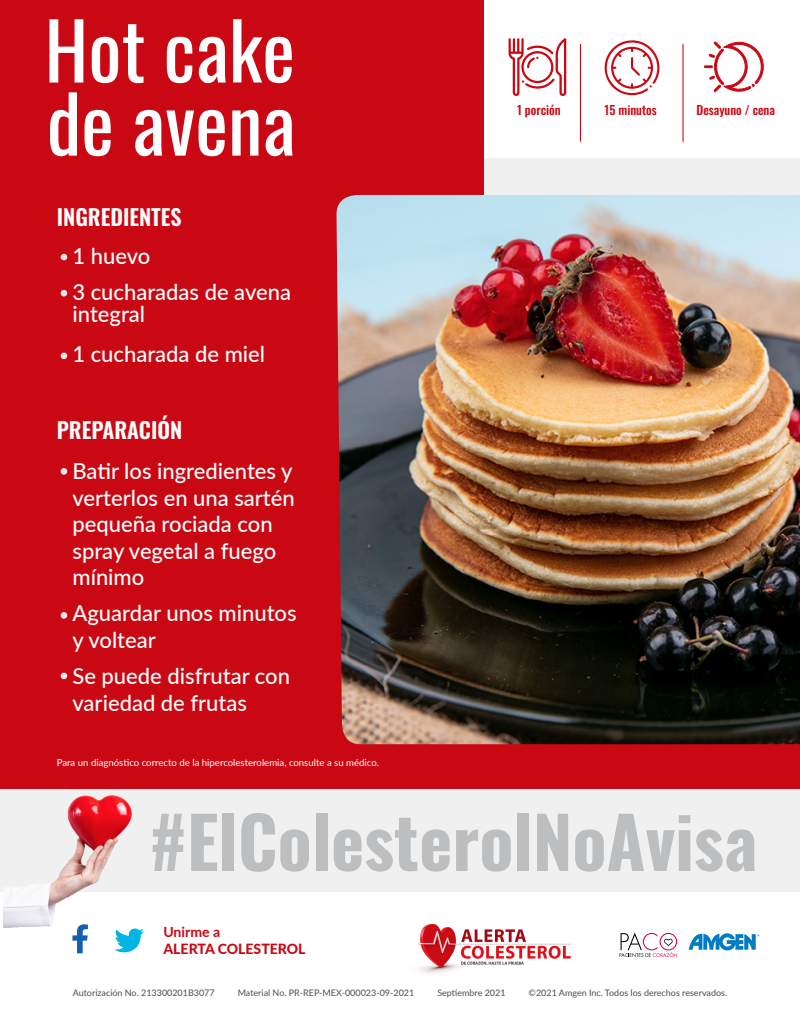
<style>
.page{position:relative;width:800px;height:1020px;background:#fff}
.page>*{position:absolute;margin:0;border:0;box-sizing:border-box;transform-origin:0 0}
.t1{font:78px "Oswald";color:#fff}
.t2{font:700 70.6px "Oswald";color:#bcbec0}
.t3{font:500 22px/26.4px "Lato";color:#fff}
.t4{font:600 22px "Oswald";color:#fff}
.t5{font:900 14px "Lato";color:#ca0813}
.t6{font:700 14px "Lato";color:#ca0813}
.t7{font:500 12.3px "Oswald";color:#ca0813}
.t8{font:9.6px "Lato";color:#fff}
.t9{font:9px "Lato";color:#4d4d4d}
</style>
<div class="page">
<div style="left:0;top:158px;width:800px;height:733px;background:#f0f0f1"></div>
<div style="left:453px;top:735px;width:347px;height:53px;background:#ca0813"></div>
<div style="left:0;top:0;width:483px;height:788px;background:#ca0813"></div>
<hr style="left:580px;top:44px;width:1px;height:98px;background:#ca0813">
<hr style="left:682px;top:44px;width:2px;height:98px;background:#ca0813">
<svg style="left:72px;top:936px;width:16px;height:17px"></svg>
<svg style="left:115px;top:928px;width:29px;height:25px"></svg>
<svg style="left:689px;top:933px;width:70px;height:17px"></svg>
<svg style="left:620px;top:932px;width:57px;height:24px"></svg>
<img style="left:418px;top:923px;width:153px;height:50px">
<img style="left:0;top:788px;width:136px;height:148px">
<img style="left:337px;top:195px;width:463px;height:549px">
<svg style="left:61px;top:254px;width:6px;height:6px"></svg>
<svg style="left:61px;top:290px;width:6px;height:6px"></svg>
<div style="left:61px;top:352px;width:6px;height:7px;background:#e6e7e8;border-radius:50%"></div>
<svg style="left:61px;top:468px;width:6px;height:6px"></svg>
<svg style="left:61px;top:612px;width:6px;height:6px"></svg>
<div style="left:61px;top:672px;width:6px;height:7px;background:#e6e7e8;border-radius:50%"></div>
<svg style="left:509px;top:38px;width:57px;height:58px"></svg>
<svg style="left:605px;top:40px;width:55px;height:55px"></svg>
<svg style="left:704px;top:41px;width:60px;height:51px"></svg>
<h1 class="t1" style="left:45px;top:-19px;width:252px">Hot cake</h1>
<h1 class="t1" style="left:47px;top:54px;width:250px">de avena</h1>
<p class="t4" style="left:57px;top:198px;width:126px">INGREDIENTES</p>
<p class="t3" style="left:72px;top:236px;width:220px;line-height:36.4px">1 huevo<br>3 cucharadas de avena</p>
<p class="t3" style="left:72px;top:293px;width:194px;line-height:40px">integral<br>1 cucharada de miel</p>
<p class="t4" style="left:57px;top:410px;width:127px">PREPARACIÓN</p>
<p class="t3" style="left:72px;top:457px;width:224px">Batir los ingredientes y verterlos en una sartén pequeña rociada con spray vegetal a fuego mínimo</p>
<p class="t3" style="left:72px;top:599px;width:226px">Aguardar unos minutos y voltear</p>
<p class="t3" style="left:72px;top:662px;width:219px">Se puede disfrutar con variedad de frutas</p>
<p class="t8" style="left:57px;top:755px;width:324px">Para un diagnóstico correcto de la hipercolesterolemia, consulte a su médico.</p>
<p class="t7" style="left:517px;top:99px;width:45px">1 porción</p>
<p class="t7" style="left:605px;top:99px;width:54px">15 minutos</p>
<p class="t7" style="left:696px;top:99px;width:80px">Desayuno / cena</p>
<h2 class="t2" style="left:149px;top:779px;width:610px">#ElColesterolNoAvisa</h2>
<p class="t6" style="left:163px;top:921px;width:58px">Unirme a</p>
<p class="t5" style="left:163px;top:938px;width:144px">ALERTA COLESTEROL</p>
<p class="t9" style="left:73px;top:986px;width:143px">Autorización No. 213300201B3077</p>
<p class="t9" style="left:238px;top:986px;width:178px">Material No. PR-REP-MEX-000023-09-2021</p>
<p class="t9" style="left:437px;top:986px;width:70px">Septiembre 2021</p>
<p class="t9" style="left:529px;top:986px;width:200px">©2021 Amgen Inc. Todos los derechos reservados.</p>
</div>
